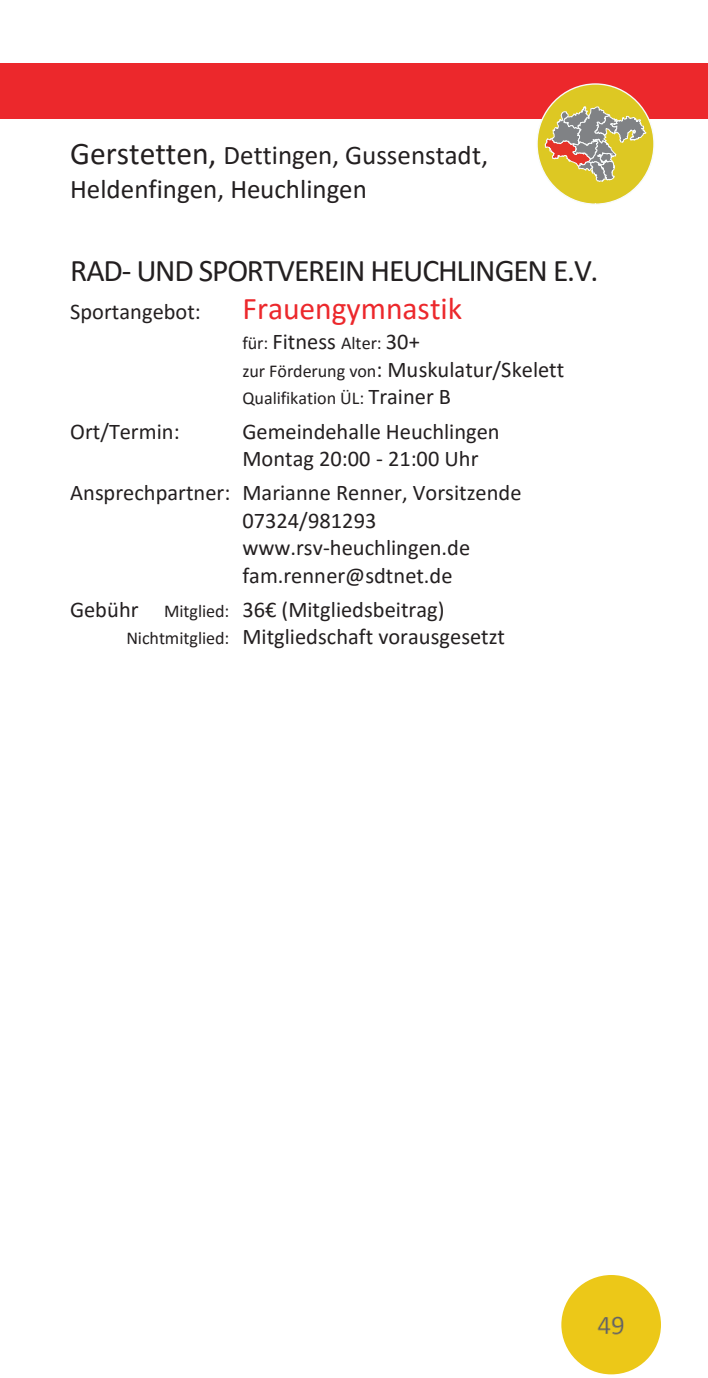
<style>
.page{position:relative;width:708px;height:1378px;background:#fff}
.page>*{position:absolute;margin:0;border:0;box-sizing:border-box;transform-origin:0 0}
.t1{font:31.5px "Calibri";letter-spacing:-.035em;color:#231f20}
.t2{font:31.5px "Calibri";color:#ec282c}
.t3{font:27px/34.2px "Calibri";color:#231f20}
.t4{font:27px "Calibri";color:#636366}
.t5{font:22.5px/27.4px "Calibri";color:#231f20}
.t6{font:18px "Calibri";letter-spacing:-.005em;color:#231f20}
.s1{font-size:31.5px}
.s2{font-size:22.5px}
.s3{font-size:18px}
</style>
<div class="page">
<div style="left:0;top:64px;width:708px;height:55px;background:#ec282c"></div>
<div style="left:537px;top:84px;width:117px;height:120px;background:#ddc823;border-radius:50%"></div>
<svg style="left:544px;top:106px;width:103px;height:76px"></svg>
<div style="left:561px;top:1275px;width:100px;height:99px;background:#ecc818;border-radius:50%"></div>
<p class="t3" style="left:70px;top:139px;width:419px"><span class="s1">Gerstetten,</span> Dettingen, Gussenstadt,<br>Heldenfingen, Heuchlingen</p>
<h1 class="t1" style="left:70px;top:256px;width:530px">RAD- UND SPORTVEREIN HEUCHLINGEN E.V.</h1>
<p class="t5" style="left:70px;top:299px;width:132px">Sportangebot:</p>
<h1 class="t2" style="left:242px;top:294px;width:221px">Frauengymnastik</h1>
<p class="t6" style="left:242px;top:335px;width:179px">für: <span class="s2">Fitness</span> Alter: <span class="s2">30+</span></p>
<p class="t5" style="left:242px;top:356px;width:323px"><span class="s3">zur Förderung von</span>: Muskulatur/Skelett</p>
<p class="t6" style="left:242px;top:390px;width:210px">Qualifikation ÜL: <span class="s2">Trainer B</span></p>
<p class="t5" style="left:70px;top:418px;width:111px">Ort/Termin:</p>
<p class="t5" style="left:242px;top:418px;width:259px">Gemeindehalle Heuchlingen<br>Montag 20:00 - 21:00 Uhr</p>
<p class="t5" style="left:242px;top:480px;width:281px;text-indent:-172px">Ansprechpartner: Marianne Renner, Vorsitzende<br>07324/981293 www.rsv-heuchlingen.de fam.renner@sdtnet.de</p>
<p class="t5" style="left:126px;top:596px;width:380px;text-indent:-56px">Gebühr <span class="s3">Mitglied:</span> 36€ (Mitgliedsbeitrag)<br><span class="s3">Nichtmitglied:</span> Mitgliedschaft vorausgesetzt</p>
<p class="t4" style="left:598px;top:1312px;width:29px">49</p>
</div>
